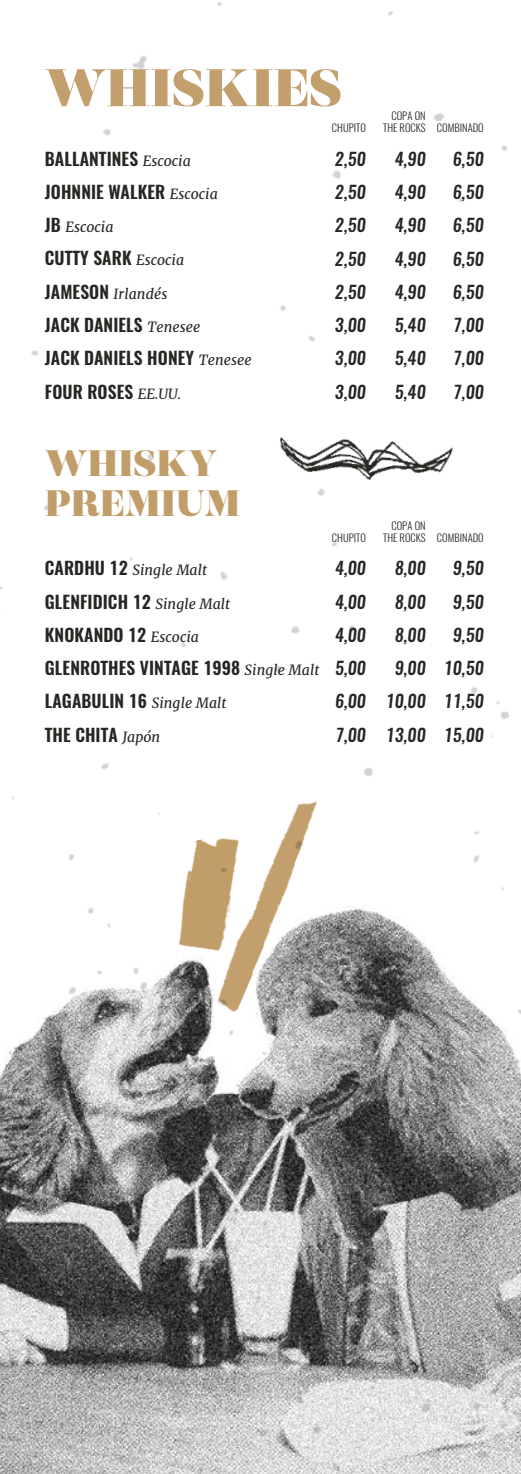
<style>
.page{position:relative;width:521px;height:1474px;background:#fff}
.page>*{position:absolute;margin:0;border:0;box-sizing:border-box;transform-origin:0 0}
.t1{font:700 52.68px "MADE Coachella";letter-spacing:.005em;color:#c29f6c}
.t2{font:700 36.75px/39.4px "MADE Coachella";letter-spacing:.005em;color:#c19d69}
.t3{font:600 17.5px/33.2px "Oswald";letter-spacing:.005em;color:#262723}
.t4{font:italic 500 17.5px/33.2px "Oswald";letter-spacing:.005em;color:#262723;text-align:justify}
.t5{font:italic 14px "Merriweather";letter-spacing:.005em;color:#262723}
.t6{font:300 10.5px/12.2px "Oswald";letter-spacing:.005em;color:#262723;text-align:right}
.s1{font-family:"Merriweather";font-weight:400;font-style:italic;font-size:14px}
.s2{font-family:"Oswald";font-weight:600;font-style:normal;font-size:17.5px}
</style>
<div class="page">
<img style="left:279px;top:437px;width:174px;height:53px">
<img style="left:192px;top:801px;width:125px;height:63px">
<img style="left:0;top:864px;width:521px;height:609px">
<h1 class="t1" style="left:45px;top:56px;width:298px">WHISKIES</h1>
<p class="t3" style="left:45px;top:142px;width:174px">BALLANTINES <span class="s1">Escocia<br></span>JOHNNIE WALKER <span class="s1">Escocia</span></p>
<p class="t5" style="left:45px;top:217px;width:70px"><span class="s2">JB</span> Escocia</p>
<p class="t3" style="left:45px;top:242px;width:141px">CUTTY SARK <span class="s1">Escocia</span></p>
<p class="t5" style="left:45px;top:284px;width:124px"><span class="s2">JAMESON</span> Irlandés</p>
<p class="t3" style="left:45px;top:309px;width:208px">JACK DANIELS <span class="s1">Tenesee<br></span>JACK DANIELS HONEY <span class="s1">Tenesee<br></span>FOUR ROSES <span class="s1">EE.UU.</span></p>
<p class="t6" style="left:332px;top:122px;width:35px">CHUPITO</p>
<p class="t4" style="left:335px;top:142px;width:32px">2,50<br>2,50<br>2,50<br>2,50<br>2,50<br>3,00<br>3,00<br>3,00</p>
<p class="t6" style="left:383px;top:110px;width:44px">COPA ON<br>THE ROCKS</p>
<p class="t4" style="left:395px;top:142px;width:32px">4,90<br>4,90<br>4,90<br>4,90<br>4,90<br>5,40<br>5,40<br>5,40</p>
<p class="t6" style="left:437px;top:122px;width:48px">COMBINADO</p>
<p class="t4" style="left:453px;top:142px;width:32px">6,50<br>6,50<br>6,50<br>6,50<br>6,50<br>7,00<br>7,00<br>7,00</p>
<h2 class="t2" style="left:45px;top:446px;width:197px">WHISKY<br>PREMIUM</h2>
<p class="t5" style="left:45px;top:560px;width:164px"><span class="s2">CARDHU 12</span> Single Malt</p>
<p class="t3" style="left:45px;top:585px;width:276px">GLENFIDICH 12 <span class="s1">Single Malt<br></span>KNOKANDO 12 <span class="s1">Escocia<br></span>GLENROTHES VINTAGE 1998 <span class="s1">Single Malt<br></span>LAGABULIN 16 <span class="s1">Single Malt<br></span>THE CHITA <span class="s1">Japón</span></p>
<p class="t6" style="left:332px;top:532px;width:35px">CHUPITO</p>
<p class="t4" style="left:335px;top:552px;width:32px">4,00<br>4,00<br>4,00<br>5,00<br>6,00<br>7,00</p>
<p class="t6" style="left:383px;top:519px;width:44px">COPA ON<br>THE ROCKS</p>
<p class="t4" style="left:386px;top:552px;width:42px;text-align:center">8,00<br>8,00<br>8,00<br>9,00<br>10,00<br>13,00</p>
<p class="t6" style="left:437px;top:532px;width:48px">COMBINADO</p>
<p class="t4" style="left:444px;top:552px;width:42px;text-align:center">9,50<br>9,50<br>9,50<br>10,50<br>11,50<br>15,00</p>
</div>
